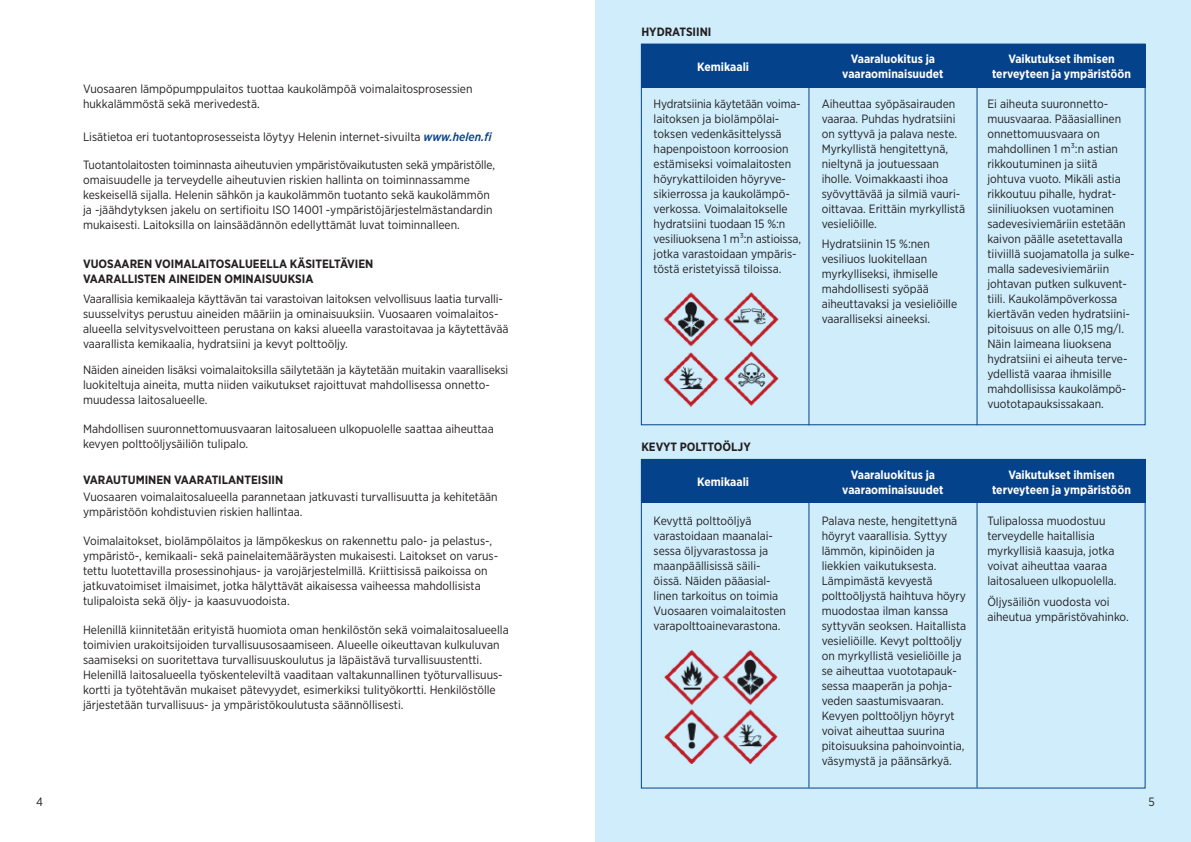
<style>
.page{position:relative;width:1191px;height:842px;background:#fff}
.page>*{position:absolute;margin:0;border:0;box-sizing:border-box;transform-origin:0 0}
.t1{font:12px/15px "Gotham Narrow";color:#231f20}
.t2{font:700 12px/15px "Gotham Narrow";color:#fff;text-align:center}
.t3{font:700 12px/15px "Gotham Narrow";color:#231f20}
.s1{font-weight:500;font-style:italic;color:#05428c}
</style>
<div class="page">
<div style="left:595px;top:0;width:596px;height:842px;background:#cfedfb"></div>
<div style="left:641px;top:44px;width:504px;height:44px;background:#05428c"></div>
<div style="left:641px;top:459px;width:504px;height:44px;background:#05428c"></div>
<hr style="left:808px;top:44px;width:1px;height:381px;background:#05428c">
<hr style="left:808px;top:459px;width:1px;height:329px;background:#05428c">
<hr style="left:976px;top:44px;width:1px;height:381px;background:#05428c">
<hr style="left:976px;top:459px;width:1px;height:329px;background:#05428c">
<img style="left:663px;top:292px;width:116px;height:115px">
<img style="left:664px;top:650px;width:114px;height:114px">
<p class="t1" style="left:83px;top:81px;width:391px">Vuosaaren lämpöpumppulaitos tuottaa kaukolämpöä voimalaitosprosessien hukkalämmöstä sekä merivedestä.</p>
<p class="t1" style="left:83px;top:129px;width:410px">Lisätietoa eri tuotantoprosesseista löytyy Helenin internet-sivuilta <span class="s1">www.helen.fi</span></p>
<p class="t1" style="left:83px;top:157px;width:413px">Tuotantolaitosten toiminnasta aiheutuvien ympäristövaikutusten sekä ympäristölle, omaisuudelle ja terveydelle aiheutuvien riskien hallinta on toiminnassamme keskeisellä sijalla. Helenin sähkön ja kaukolämmön tuotanto sekä kaukolämmön ja -jäähdytyksen jakelu on sertifioitu ISO 14001 -ympäristöjärjestelmästandardin mukaisesti. Laitoksilla on lainsäädännön edellyttämät luvat toiminnalleen.</p>
<p class="t3" style="left:83px;top:256px;width:292px">VUOSAAREN VOIMALAITOSALUEELLA KÄSITELTÄVIEN<br>VAARALLISTEN AINEIDEN OMINAISUUKSIA</p>
<p class="t1" style="left:83px;top:291px;width:427px">Vaarallisia kemikaaleja käyttävän tai varastoivan laitoksen velvollisuus laatia turvalli&shy;suusselvitys perustuu aineiden määriin ja ominaisuuksiin. Vuosaaren voimalaitos&shy;alueella selvitysvelvoitteen perustana on kaksi alueella varastoitavaa ja käytettävää vaarallista kemikaalia, hydratsiini ja kevyt polttoöljy.</p>
<p class="t1" style="left:83px;top:362px;width:427px">Näiden aineiden lisäksi voimalaitoksilla säilytetään ja käytetään muitakin vaaralliseksi luokiteltuja aineita, mutta niiden vaikutukset rajoittuvat mahdollisessa onnetto&shy;muudessa laitosalueelle.</p>
<p class="t1" style="left:83px;top:421px;width:412px">Mahdollisen suuronnettomuusvaaran laitosalueen ulkopuolelle saattaa aiheuttaa kevyen polttoöljysäiliön tulipalo.</p>
<p class="t3" style="left:83px;top:472px;width:202px">VARAUTUMINEN VAARATILANTEISIIN</p>
<p class="t1" style="left:83px;top:489px;width:416px">Vuosaaren voimalaitosalueella parannetaan jatkuvasti turvallisuutta ja kehitetään ympäristöön kohdistuvien riskien hallintaa.</p>
<p class="t1" style="left:83px;top:533px;width:416px">Voimalaitokset, biolämpölaitos ja lämpökeskus on rakennettu palo- ja pelastus-, ympäristö-, kemikaali- sekä painelaitemääräysten mukaisesti. Laitokset on varus&shy;tettu luotettavilla prosessinohjaus- ja varojärjestelmillä. Kriittisissä paikoissa on jatkuvatoimiset ilmaisimet, jotka hälyttävät aikaisessa vaiheessa mahdollisista tulipaloista sekä öljy- ja kaasuvuodoista.</p>
<p class="t1" style="left:83px;top:622px;width:427px">Helenillä kiinnitetään erityistä huomiota oman henkilöstön sekä voimalaitosalueella toimivien urakoitsijoiden turvallisuusosaamiseen. Alueelle oikeuttavan kulkuluvan saamiseksi on suoritettava turvallisuuskoulutus ja läpäistävä turvallisuustentti.<br>Helenillä laitosalueella työskenteleviltä vaaditaan valtakunnallinen työturvallisuus&shy;kortti ja työtehtävän mukaiset pätevyydet, esimerkiksi tulityökortti. Henkilöstölle järjestetään turvallisuus- ja ympäristökoulutusta säännöllisesti.</p>
<p class="t3" style="left:641px;top:24px;width:72px">HYDRATSIINI</p>
<p class="t2" style="left:697px;top:59px;width:53px">Kemikaali</p>
<p class="t1" style="left:653px;top:96px;width:149px">Hydratsiinia käytetään voima&shy;laitoksen ja biolämpölai&shy;toksen vedenkäsittelyssä hapenpoistoon korroosion estämiseksi voimalaitosten höyrykattiloiden höyryve&shy;sikierrossa ja kaukolämpö&shy;verkossa. Voimalaitokselle hydratsiini tuodaan 15 %:n vesiliuoksena 1 m³:n astioissa, jotka varastoidaan ympäris&shy;töstä eristetyissä tiloissa.</p>
<p class="t3" style="left:641px;top:439px;width:111px">KEVYT POLTTOÖLJY</p>
<p class="t2" style="left:697px;top:474px;width:53px">Kemikaali</p>
<p class="t1" style="left:653px;top:513px;width:134px">Kevyttä polttoöljyä varastoidaan maanalai&shy;sessa öljyvarastossa ja maanpäällisissä säili&shy;öissä. Näiden pääasial&shy;linen tarkoitus on toimia<br>Vuosaaren voimalaitosten varapolttoainevarastona.</p>
<p class="t2" style="left:842px;top:51px;width:103px">Vaaraluokitus ja vaaraominaisuudet</p>
<p class="t1" style="left:821px;top:96px;width:145px">Aiheuttaa syöpäsairauden vaaraa. Puhdas hydratsiini on syttyvä ja palava neste.<br>Myrkyllistä hengitettynä, nieltynä ja joutuessaan iholle. Voimakkaasti ihoa syövyttävää ja silmiä vauri&shy;oittavaa. Erittäin myrkyllistä vesieliöille.</p>
<p class="t1" style="left:821px;top:236px;width:137px">Hydratsiinin 15 %:nen vesiliuos luokitellaan myrkylliseksi, ihmiselle mahdollisesti syöpää aiheuttavaksi ja vesieliöille vaaralliseksi aineeksi.</p>
<p class="t2" style="left:992px;top:51px;width:140px">Vaikutukset ihmisen terveyteen ja ympäristöön</p>
<p class="t1" style="left:987px;top:96px;width:149px">Ei aiheuta suuronnetto&shy;muusvaaraa. Pääasiallinen onnettomuusvaara on mahdollinen 1 m³:n astian rikkoutuminen ja siitä johtuva vuoto. Mikäli astia rikkoutuu pihalle, hydrat&shy;siiniliuoksen vuotaminen sadevesiviemäriin estetään kaivon päälle asetettavalla tiiviillä suojamatolla ja sulke&shy;malla sadevesiviemäriin johtavan putken sulkuvent&shy;tiili. Kaukolämpöverkossa kiertävän veden hydratsiini&shy;pitoisuus on alle 0,15 mg/l.<br>Näin laimeana liuoksena hydratsiini ei aiheuta terve&shy;ydellistä vaaraa ihmisille mahdollisissa kaukolämpö&shy;vuototapauksissakaan.</p>
<p class="t2" style="left:842px;top:467px;width:103px">Vaaraluokitus ja vaaraominaisuudet</p>
<p class="t1" style="left:821px;top:513px;width:146px">Palava neste, hengitettynä höyryt vaarallisia. Syttyy lämmön, kipinöiden ja liekkien vaikutuksesta.<br>Lämpimästä kevyestä polttoöljystä haihtuva höyry muodostaa ilman kanssa syttyvän seoksen. Haitallista vesieliöille. Kevyt polttoöljy on myrkyllistä vesieliöille ja se aiheuttaa vuototapauk&shy;sessa maaperän ja pohja&shy;veden saastumisvaaran.<br>Kevyen polttoöljyn höyryt voivat aiheuttaa suurina pitoisuuksina pahoinvointia, väsymystä ja päänsärkyä.</p>
<p class="t2" style="left:992px;top:467px;width:140px">Vaikutukset ihmisen terveyteen ja ympäristöön</p>
<p class="t1" style="left:987px;top:513px;width:131px">Tulipalossa muodostuu terveydelle haitallisia myrkyllisiä kaasuja, jotka voivat aiheuttaa vaaraa laitosalueen ulkopuolella.</p>
<p class="t1" style="left:987px;top:593px;width:143px">Öljysäiliön vuodosta voi aiheutua ympäristövahinko.</p>
<p class="t1" style="left:36px;top:794px;width:8px">4</p>
<p class="t1" style="left:1148px;top:794px;width:8px">5</p>
</div>
